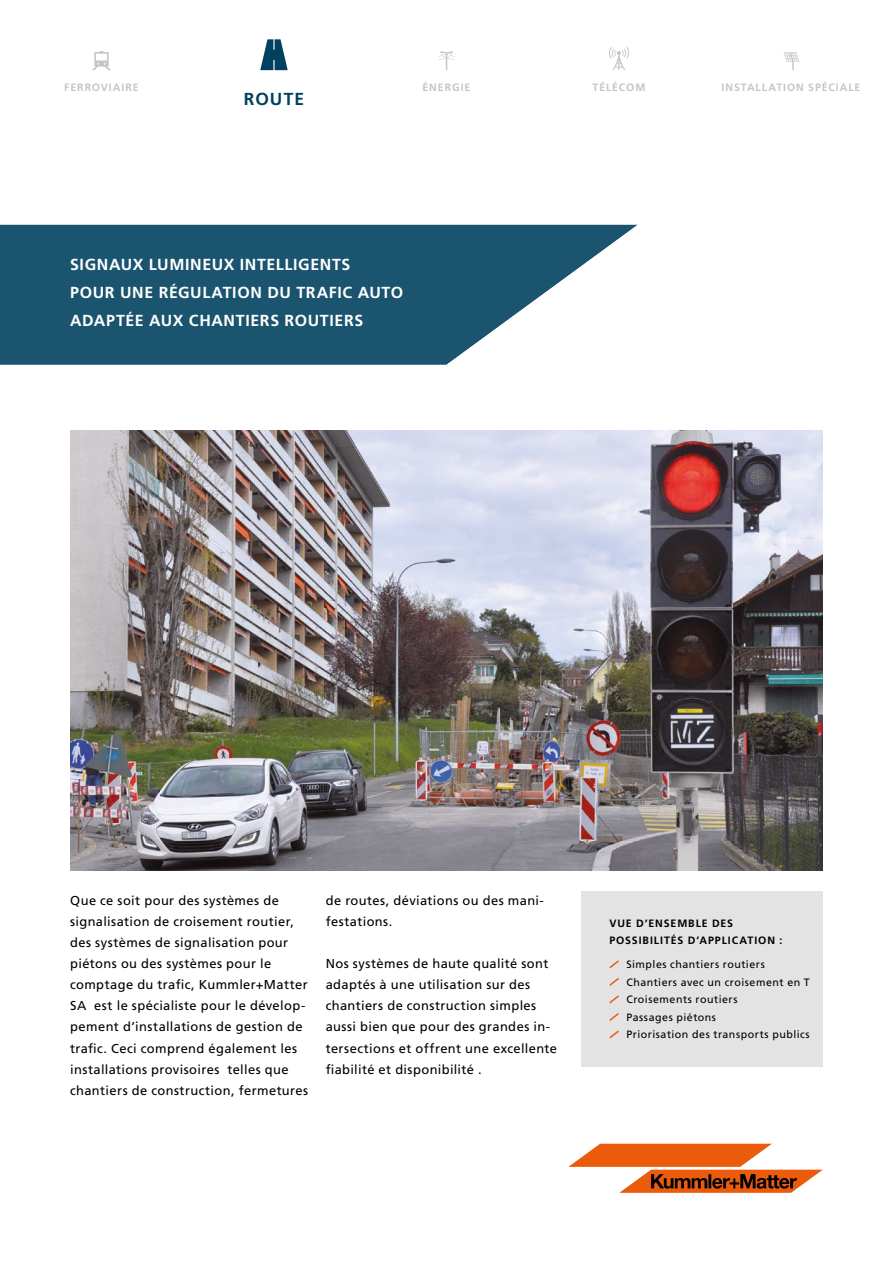
<style>
.page{position:relative;width:893px;height:1263px;background:#fff}
.page>*{position:absolute;margin:0;border:0;box-sizing:border-box;transform-origin:0 0}
.t1{font:700 17.4px "Frutiger LT Pro";letter-spacing:.06em;color:#00415f}
.t2{font:700 15.9px/28px "Frutiger LT Pro";letter-spacing:.04em;color:#fff}
.t3{font:12.9px/21px "Frutiger LT Pro";letter-spacing:.03em;color:#000}
.t4{font:10.65px/17.5px "Frutiger LT Pro";letter-spacing:.045em;color:#000}
.t5{font:700 10.65px "Frutiger LT Pro";letter-spacing:.085em;color:#c6c6c6}
.t6{font:700 10.65px/16.5px "Frutiger LT Pro";letter-spacing:.085em;color:#000}
</style>
<div class="page">
<img style="left:70px;top:430px;width:753px;height:440px">
<div style="left:581px;top:891px;width:242px;height:175px;background:#e3e3e3"></div>
<svg style="left:609px;top:960px;width:10px;height:9px"></svg>
<svg style="left:609px;top:978px;width:10px;height:8px"></svg>
<svg style="left:609px;top:995px;width:10px;height:9px"></svg>
<svg style="left:609px;top:1013px;width:10px;height:8px"></svg>
<svg style="left:609px;top:1030px;width:10px;height:9px"></svg>
<svg style="left:568px;top:1144px;width:255px;height:49px"></svg>
<svg style="left:0;top:224px;width:638px;height:141px;background:#3a6c83"></svg>
<svg style="left:92px;top:51px;width:19px;height:19px"></svg>
<svg style="left:439px;top:51px;width:15px;height:19px"></svg>
<svg style="left:783px;top:52px;width:17px;height:18px"></svg>
<svg style="left:260px;top:39px;width:28px;height:31px"></svg>
<svg style="left:609px;top:47px;width:20px;height:23px"></svg>
<p class="t5" style="left:64px;top:81px;width:76px">FERROVIAIRE</p>
<p class="t5" style="left:422px;top:81px;width:49px">ÉNERGIE</p>
<p class="t5" style="left:722px;top:81px;width:140px">INSTALLATION SPÉCIALE</p>
<h1 class="t1" style="left:244px;top:89px;width:62px">ROUTE</h1>
<p class="t5" style="left:592px;top:81px;width:54px">TÉLÉCOM</p>
<p class="t2" style="left:70px;top:251px;width:335px">SIGNAUX LUMINEUX INTELLIGENTS<br>POUR UNE RÉGULATION DU TRAFIC AUTO<br>ADAPTÉE AUX CHANTIERS ROUTIERS</p>
<p class="t3" style="left:70px;top:890px;width:240px">Que ce soit pour des systèmes de signalisation de croisement routier, des systèmes de signalisation pour piétons ou des systèmes pour le comptage du trafic, Kummler+Matter SA est le spécialiste pour le dévelop&shy;pement d’installations de gestion de trafic. Ceci comprend également les installations provisoires telles que chantiers de construction, fermetures</p>
<p class="t3" style="left:326px;top:890px;width:220px">de routes, déviations ou des mani&shy;festations.</p>
<p class="t3" style="left:326px;top:953px;width:233px">Nos systèmes de haute qualité sont adaptés à une utilisation sur des chantiers de construction simples aussi bien que pour des grandes in&shy;tersections et offrent une excellente fiabilité et disponibilité .</p>
<p class="t6" style="left:609px;top:915px;width:174px">VUE D’ENSEMBLE DES<br>POSSIBILITÉS D’APPLICATION :</p>
<p class="t4" style="left:626px;top:956px;width:185px">Simples chantiers routiers<br>Chantiers avec un croisement en T<br>Croisements routiers<br>Passages piétons<br>Priorisation des transports publics</p>
</div>
